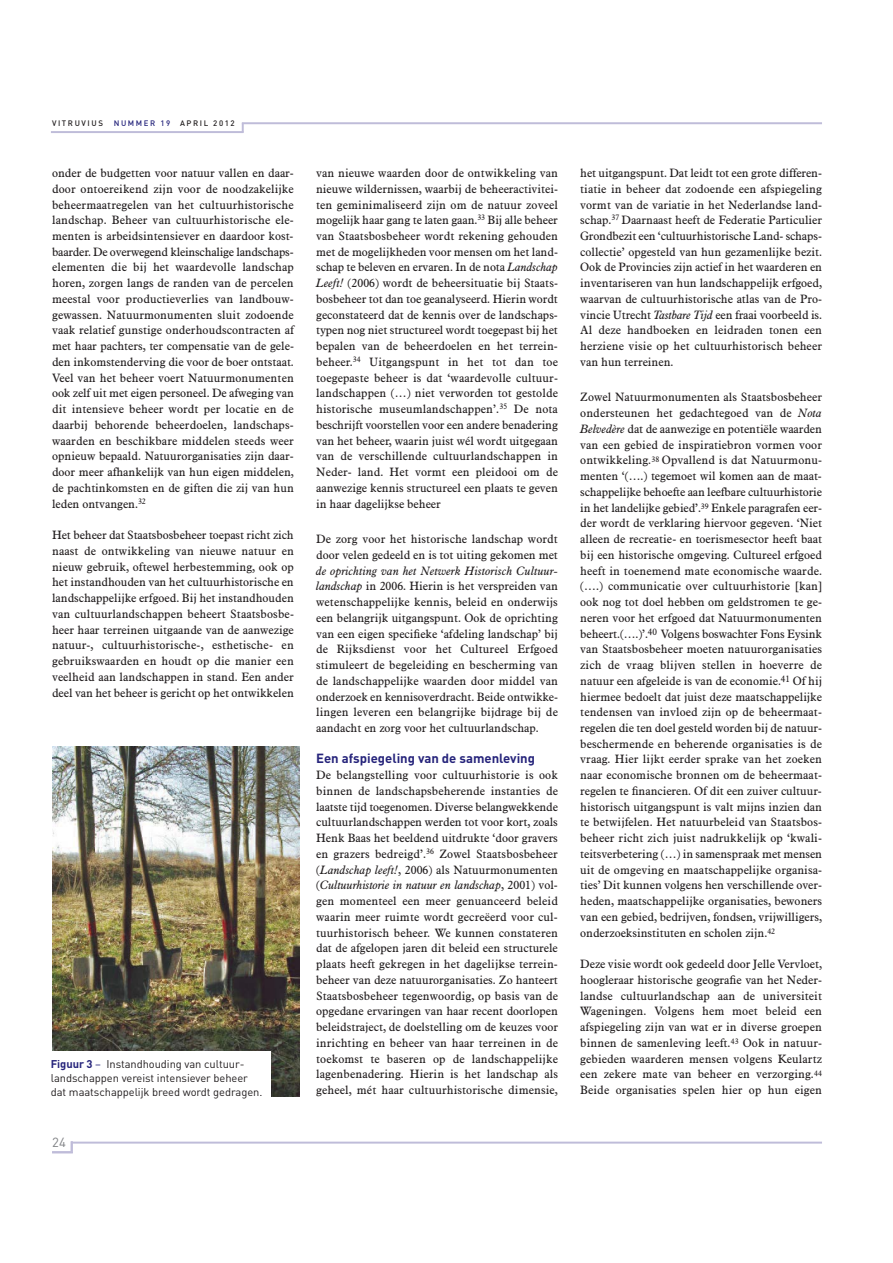
<style>
.page{position:relative;width:893px;height:1263px;background:#fff}
.page>*{position:absolute;margin:0;border:0;box-sizing:border-box;transform-origin:0 0}
.t1{font:700 13.05px "DIN";color:#26247b}
.t2{font:13.05px "DIN";color:#808285}
.t3{font:11.85px/15.8px "Aldine 721 BT";color:#231f20;text-align:justify}
.t4{font:11.1px/14.4px "DIN";letter-spacing:-.005em;color:#231f20}
.t5{font:500 7.8px "DIN";letter-spacing:.2em;color:#231f20}
.s1{color:#25247b}
.s2{font-weight:700;color:#26247b}
.s3{color:#26247b}
.s4{font-style:italic}
</style>
<div class="page">
<hr style="left:72px;top:1142px;width:750px;height:2px;background:#bfbcd9">
<svg style="left:71px;top:1141px;width:2px;height:10px"></svg>
<hr style="left:52px;top:1151px;width:21px;height:2px;background:#bfbcd9">
<hr style="left:242px;top:122px;width:580px;height:2px;background:#bfbcd9">
<svg style="left:242px;top:124px;width:2px;height:9px"></svg>
<hr style="left:51px;top:131px;width:192px;height:2px;background:#bfbcd9">
<img style="left:52px;top:747px;width:248px;height:349px">
<div style="left:43px;top:1052px;width:227px;height:59px;background:#fff"></div>
<p class="t5" style="left:52px;top:120px;width:52px">VITRUVIUS</p>
<p class="t5" style="left:114px;top:120px;width:122px"><span class="s1">NUMMER 19</span> APRIL 2012</p>
<p class="t3" style="left:52px;top:166px;width:243px">onder de budgetten voor natuur vallen en daar&shy;door ontoereikend zijn voor de noodzakelijke beheermaatregelen van het cultuurhistorische landschap. Beheer van cultuurhistorische ele&shy;menten is arbeidsintensiever en daardoor kost&shy;baarder. De overwegend kleinschalige landschaps&shy;elementen die bij het waardevolle landschap horen, zorgen langs de randen van de percelen meestal voor productieverlies van landbouw - gewassen. Natuurmonumenten sluit zodoende vaak relatief gunstige onderhoudscontracten af met haar pachters, ter compensatie van de gele&shy;den inkomstenderving die voor de boer ontstaat.<br>Veel van het beheer voert Natuurmonumenten ook zelf uit met eigen personeel. De afweging van dit intensieve beheer wordt per locatie en de daarbij behorende beheerdoelen, landschaps&shy;waarden en beschikbare middelen steeds weer opnieuw bepaald. Natuurorganisaties zijn daar&shy;door meer afhankelijk van hun eigen middelen, de pachtinkomsten en de giften die zij van hun leden ontvangen.<sup>32</sup></p>
<p class="t3" style="left:52px;top:528px;width:243px">Het beheer dat Staatsbosbeheer toepast richt zich naast de ontwikkeling van nieuwe natuur en nieuw gebruik, oftewel herbestemming, ook op het instandhouden van het cultuurhistorische en landschappelijke erfgoed. Bij het instandhouden van cultuurlandschappen beheert Staatsbosbe&shy;heer haar terreinen uitgaande van de aanwezige natuur-, cultuurhistorische-, esthetische- en gebruikswaarden en houdt op die manier een veelheid aan landschappen in stand. Een ander deel van het beheer is gericht op het ontwikkelen</p>
<p class="t4" style="left:51px;top:1058px;width:213px"><span class="s2">Figuur 3</span> <span class="s3">–</span> Instandhouding van cultuur&shy;landschappen vereist intensiever beheer dat maatschappelijk breed wordt gedragen.</p>
<p class="t2" style="left:52px;top:1138px;width:16px">24</p>
<p class="t3" style="left:316px;top:166px;width:243px">van nieuwe waarden door de ontwikkeling van nieuwe wildernissen, waarbij de beheeractivitei&shy;ten geminimaliseerd zijn om de natuur zoveel mogelijk haar gang te laten gaan.<sup>33</sup> Bij alle beheer van Staatsbosbeheer wordt rekening gehouden met de mogelijkheden voor mensen om het land&shy;schap te beleven en ervaren. In de nota <span class="s4">Landschap Leeft!</span> (2006) wordt de beheersituatie bij Staats&shy;bosbeheer tot dan toe geanalyseerd. Hierin wordt geconstateerd dat de kennis over de landschaps&shy;typen nog niet structureel wordt toegepast bij het bepalen van de beheerdoelen en het terrein - beheer.<sup>34</sup> Uitgangspunt in het tot dan toe toegepaste beheer is dat ‘waardevolle cultuur&shy;landschappen (…) niet verworden tot gestolde historische museumlandschappen’.<sup>35</sup> De nota beschrijft voorstellen voor een andere benadering van het beheer, waarin juist wél wordt uitgegaan van de verschillende cultuurlandschappen in Neder- land. Het vormt een pleidooi om de aan wezige kennis structureel een plaats te geven in haar dagelijkse beheer</p>
<p class="t3" style="left:316px;top:532px;width:243px">De zorg voor het historische landschap wordt door velen gedeeld en is tot uiting gekomen met</p>
<p class="t3" style="left:316px;top:563px;width:243px"><span class="s4">de oprichting van het Netwerk Historisch Cultuur&shy;landschap</span> in 2006. Hierin is het verspreiden van wetenschappelijke kennis, beleid en onderwijs een belangrijk uitgangspunt. Ook de oprichting van een eigen specifieke ‘afdeling landschap’ bij de Rijksdienst voor het Cultureel Erfgoed stimuleert de begeleiding en bescherming van de landschappelijke waarden door middel van onderzoek en kennisoverdracht. Beide ontwikke&shy;lingen leveren een belangrijke bijdrage bij de aandacht en zorg voor het cultuurlandschap.</p>
<p class="t1" style="left:316px;top:754px;width:220px">Een afspiegeling van de samenleving</p>
<p class="t3" style="left:316px;top:768px;width:243px">De belangstelling voor cultuurhistorie is ook binnen de landschapsbeherende instanties de laatste tijd toegenomen. Diverse belangwekkende cultuurlandschappen werden tot voor kort, zoals Henk Baas het beeldend uitdrukte ‘door gravers en grazers bedreigd’.<sup>36</sup> Zowel Staatsbosbeheer (<span class="s4">Landschap leeft!</span>, 2006) als Natuurmonumenten (<span class="s4">Cultuurhistorie in natuur en landschap</span>, 2001) vol&shy;gen momenteel een meer genuanceerd beleid waarin meer ruimte wordt gecreëerd voor cul&shy;tuurhistorisch beheer. We kunnen constateren dat de afgelopen jaren dit beleid een structurele plaats heeft gekregen in het dagelijkse terrein - beheer van deze natuurorganisaties. Zo hanteert Staatsbosbeheer tegenwoordig, op basis van de opgedane ervaringen van haar recent doorlopen beleidstraject, de doelstelling om de keuzes voor inrichting en beheer van haar terreinen in de toekomst te baseren op de landschappelijke lagenbenadering. Hierin is het landschap als geheel, mét haar cultuurhistorische dimensie,</p>
<p class="t3" style="left:580px;top:166px;width:243px">het uitgangspunt. Dat leidt tot een grote differen&shy;tiatie in beheer dat zodoende een afspiegeling vormt van de variatie in het Nederlandse land&shy;schap.<sup>37</sup> Daarnaast heeft de Federatie Particulier Grondbezit een ‘cultuurhistorische Land- schaps&shy;collectie’ opgesteld van hun gezamenlijke bezit.<br>Ook de Provincies zijn actief in het waarderen en inventariseren van hun landschappelijk erfgoed, waarvan de cultuurhistorische atlas van de Pro&shy;vincie Utrecht <span class="s4">Tastbare Tijd</span> een fraai voorbeeld is.<br>Al deze handboeken en leidraden tonen een herziene visie op het cultuurhistorisch beheer van hun terreinen.</p>
<p class="t3" style="left:580px;top:390px;width:243px">Zowel Natuurmonumenten als Staatsbosbeheer ondersteunen het gedachtegoed van de <span class="s4">Nota Belvedère</span> dat de aanwezige en potentiële waarden van een gebied de inspiratiebron vormen voor ontwikkeling.<sup>38</sup> Opvallend is dat Natuurmonu&shy;menten ‘(….) tegemoet wil komen aan de maat&shy;schappelijke behoefte aan leefbare cultuurhistorie in het landelijke gebied’.<sup>39</sup> Enkele paragrafen eer&shy;der wordt de verklaring hiervoor gegeven. ‘Niet alleen de recreatie- en toerismesector heeft baat bij een historische omgeving. Cultureel erfgoed heeft in toenemend mate economische waarde. (….) communicatie over cultuurhistorie [kan] ook nog tot doel hebben om geldstromen te ge&shy;neren voor het erfgoed dat Natuurmonumenten beheert.(….)’.<sup>40</sup> Volgens boswachter Fons Eysink van Staatsbosbeheer moeten natuurorganisaties zich de vraag blijven stellen in hoeverre de natuur een afgeleide is van de economie.<sup>41</sup> Of hij hiermee bedoelt dat juist deze maatschappelijke tendensen van invloed zijn op de beheermaat - regelen die ten doel gesteld worden bij de natuur&shy;beschermende en beherende organisaties is de vraag. Hier lijkt eerder sprake van het zoeken naar economische bronnen om de beheermaat - regelen te financieren. Of dit een zuiver cultuur&shy;historisch uitgangspunt is valt mijns inzien dan te betwijfelen. Het natuurbeleid van Staatsbos - beheer richt zich juist nadrukkelijk op ‘kwali&shy;teitsverbetering (…) in samenspraak met mensen uit de omgeving en maatschappelijke organisa&shy;ties’ Dit kunnen volgens hen verschillende over&shy;heden, maatschappelijke organisaties, bewoners van een gebied, bedrijven, fondsen, vrijwilligers, onderzoeksinstituten en scholen zijn.<sup>42</sup></p>
<p class="t3" style="left:580px;top:957px;width:243px">Deze visie wordt ook gedeeld door Jelle Vervloet, hoogleraar historische geografie van het Neder&shy;landse cultuurlandschap aan de universiteit Wageningen. Volgens hem moet beleid een afspiegeling zijn van wat er in diverse groepen binnen de samenleving leeft.<sup>43</sup> Ook in natuur&shy;gebieden waarderen mensen volgens Keulartz een zekere mate van beheer en verzorging.<sup>44<br></sup>Beide organisaties spelen hier op hun eigen</p>
</div>
